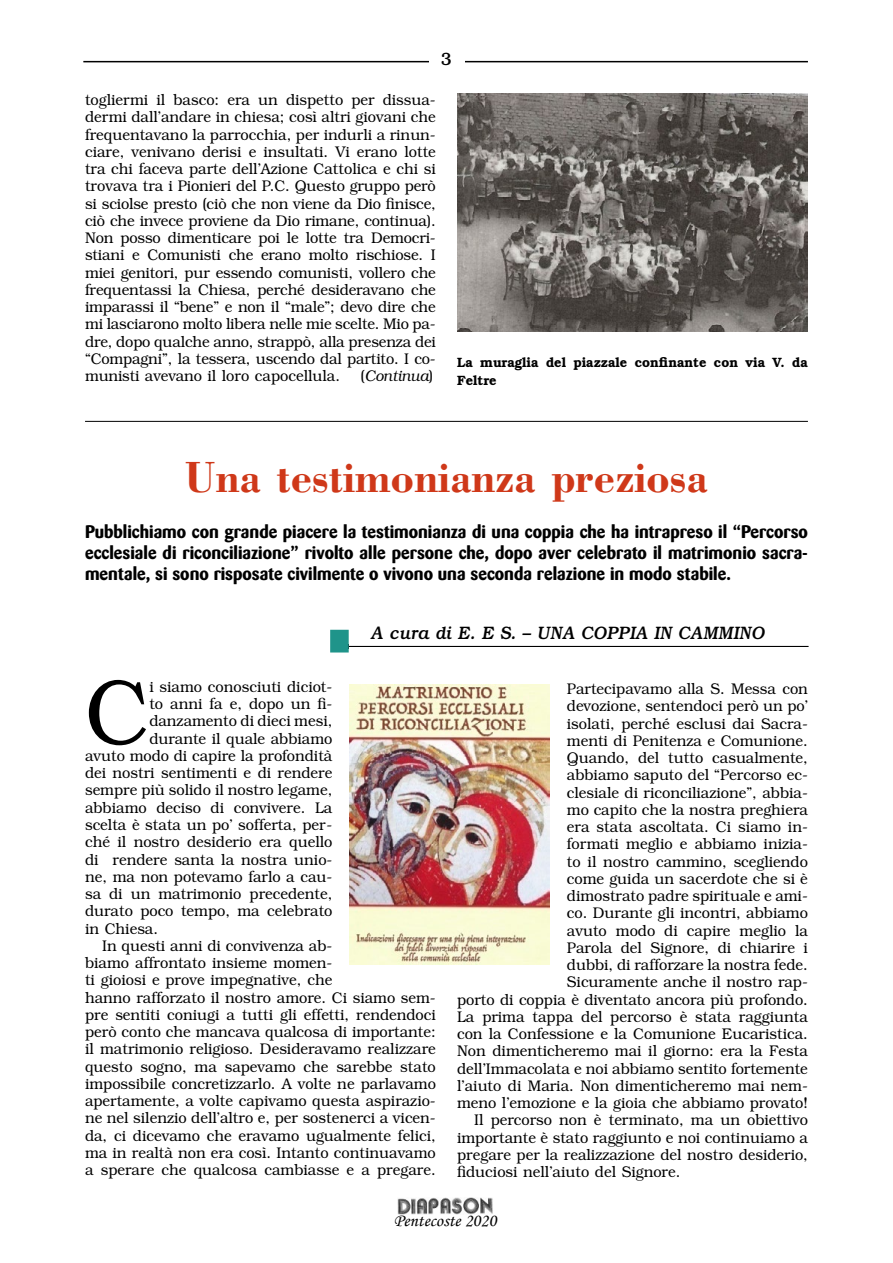
<style>
.page{position:relative;width:893px;height:1263px;background:#fff}
.page>*{position:absolute;margin:0;border:0;box-sizing:border-box;transform-origin:0 0}
.testo{font:300 91.5px "Bookman";color:#000;scale:.95 1}
.titoli{font:700 45px "Bodoni";color:#cf3819;scale:.95 1}
.introduzione_pezzi{font:700 18px/21px "Barmeno";color:#000;text-align:justify}
.testo-2{font:italic 500 18px "Bookman";color:#000;scale:.95 1}
.t1{font:18px "Monotype Corsiva";color:#000}
.t2{font:500 18px "Bookman";color:#000}
.testo-3{font:300 15.45px/17.2px "Bookman";color:#000;text-align:justify;scale:.95 1}
.testo-4{font:italic 300 15.45px "Bookman";color:#000;scale:.95 1}
.testo-5{font:600 13.5px/17.2px "Bookman";color:#000;scale:.95 1}
.s1{font-style:normal}
</style>
<div class="page">
<hr style="left:83px;top:61px;width:725px;height:1px;background:#000">
<div style="left:429px;top:43px;width:36px;height:34px;background:#fff"></div>
<img style="left:398px;top:1198px;width:95px;height:16px">
<hr style="left:347px;top:646px;width:462px;height:1px;background:#000">
<div style="left:330px;top:630px;width:19px;height:22px;background:#1f948a;border:2px solid #1f948a"></div>
<img style="left:457px;top:94px;width:351px;height:238px">
<hr style="left:85px;top:421px;width:723px;height:1px;background:#000">
<img style="left:349px;top:685px;width:201px;height:280px">
<p class="t2" style="left:441px;top:48px;width:13px">3</p>
<p class="testo-3" style="left:85px;top:91px;width:371px">togliermi il basco: era un dispetto per dissua&shy;dermi dall’andare in chiesa; così altri giovani che frequentavano la parrocchia, per indurli a rinun&shy;ciare, venivano derisi e insultati. Vi erano lotte tra chi faceva parte dell’Azione Cattolica e chi si trovava tra i Pionieri del P.C. Questo gruppo però si sciolse presto (ciò che non viene da Dio finisce, ciò che invece proviene da Dio rimane, continua).<br>Non posso dimenticare poi le lotte tra Democri&shy;stiani e Comunisti che erano molto rischiose. I miei genitori, pur essendo comunisti, vollero che frequentassi la Chiesa, perché desideravano che imparassi il “bene” e non il “male”; devo dire che mi lasciarono molto libera nelle mie scelte. Mio pa&shy;dre, dopo qualche anno, strappò, alla presenza dei “Compagni”, la tessera, uscendo dal partito. I co&shy;munisti avevano il loro capocellula.</p>
<p class="testo-4" style="left:360px;top:367px;width:78px"><span class="s1">(</span>Continua<span class="s1">)</span></p>
<p class="testo-5" style="left:457px;top:354px;width:371px">La muraglia del piazzale confinante con via V. da<br>Feltre</p>
<p class="titoli" style="left:185px;top:449px;width:552px">Una testimonianza preziosa</p>
<p class="introduzione_pezzi" style="left:85px;top:521px;width:724px">Pubblichiamo con grande piacere la testimonianza di una coppia che ha intrapreso il “Percorso ecclesiale di riconciliazione” rivolto alle persone che, dopo aver celebrato il matrimonio sacra&shy;mentale, si sono risposate civilmente o vivono una seconda relazione in modo stabile.</p>
<p class="testo-2" style="left:371px;top:622px;width:416px">A cura di E. E S. – UNA COPPIA IN CAMMINO</p>
<p class="testo" style="left:85px;top:661px;width:69px">C</p>
<p class="testo-3" style="left:149px;top:678px;width:194px">i siamo conosciuti diciot-</p>
<p class="testo-3" style="left:149px;top:695px;width:194px">to anni fa e, dopo un fi-</p>
<p class="testo-3" style="left:149px;top:713px;width:194px">danzamento di dieci mesi,</p>
<p class="testo-3" style="left:149px;top:730px;width:194px">durante il quale abbiamo</p>
<p class="testo-3" style="left:85px;top:747px;width:262px">avuto modo di capire la profondità</p>
<p class="testo-3" style="left:85px;top:764px;width:262px">dei nostri sentimenti e di rendere</p>
<p class="testo-3" style="left:85px;top:782px;width:262px">sempre più solido il nostro legame,</p>
<p class="testo-3" style="left:85px;top:799px;width:262px">abbiamo deciso di convivere. La</p>
<p class="testo-3" style="left:85px;top:816px;width:262px">scelta è stata un po’ sofferta, per-</p>
<p class="testo-3" style="left:85px;top:833px;width:262px">ché il nostro desiderio era quello</p>
<p class="testo-3" style="left:85px;top:851px;width:262px">di rendere santa la nostra unio-</p>
<p class="testo-3" style="left:85px;top:868px;width:262px">ne, ma non potevamo farlo a cau-</p>
<p class="testo-3" style="left:85px;top:885px;width:262px">sa di un matrimonio precedente,</p>
<p class="testo-3" style="left:85px;top:902px;width:262px">durato poco tempo, ma celebrato</p>
<p class="testo-3" style="left:85px;top:920px;width:79px">in Chiesa.</p>
<p class="testo-3" style="left:85px;top:937px;width:371px;text-align:left;text-indent:17px">In questi anni di convivenza ab-<br>biamo affrontato insieme momen-<br>ti gioiosi e prove impegnative, che<br>hanno rafforzato il nostro amore. Ci siamo sem&shy;pre sentiti coniugi a tutti gli effetti, rendendoci però conto che mancava qualcosa di importante: il matrimonio religioso. Desideravamo realizzare questo sogno, ma sapevamo che sarebbe stato impossibile concretizzarlo. A volte ne parlavamo apertamente, a volte capivamo questa aspirazio&shy;ne nel silenzio dell’altro e, per sostenerci a vicen&shy;da, ci dicevamo che eravamo ugualmente felici, ma in realtà non era così. Intanto continuavamo a sperare che qualcosa cambiasse e a pregare.</p>
<p class="testo-3" style="left:457px;top:680px;width:371px;text-align:right">Partecipavamo alla S. Messa con<br>devozione, sentendoci però un po’<br>isolati, perché esclusi dai Sacra-<br>menti di Penitenza e Comunione.<br>Quando, del tutto casualmente,<br>abbiamo saputo del “Percorso ec-<br>clesiale di riconciliazione”, abbia-<br>mo capito che la nostra preghiera<br>era stata ascoltata. Ci siamo in-<br>formati meglio e abbiamo inizia-<br>to il nostro cammino, scegliendo<br>come guida un sacerdote che si è<br>dimostrato padre spirituale e ami-<br>co. Durante gli incontri, abbiamo<br>avuto modo di capire meglio la<br>Parola del Signore, di chiarire i<br>dubbi, di rafforzare la nostra fede.<br>Sicuramente anche il nostro rap-<br>porto di coppia è diventato ancora più profondo.<br>La prima tappa del percorso è stata raggiunta con la Confessione e la Comunione Eucaristica.<br>Non dimenticheremo mai il giorno: era la Festa dell’Immacolata e noi abbiamo sentito fortemente l’aiuto di Maria. Non dimenticheremo mai nem&shy;meno l’emozione e la gioia che abbiamo provato!</p>
<p class="testo-3" style="left:457px;top:1112px;width:371px;text-indent:17px">Il percorso non è terminato, ma un obiettivo importante è stato raggiunto e noi continuiamo a pregare per la realizzazione del nostro desiderio, fiduciosi nell’aiuto del Signore.</p>
<p class="t1" style="left:394px;top:1210px;width:104px">Pentecoste 2020</p>
</div>
